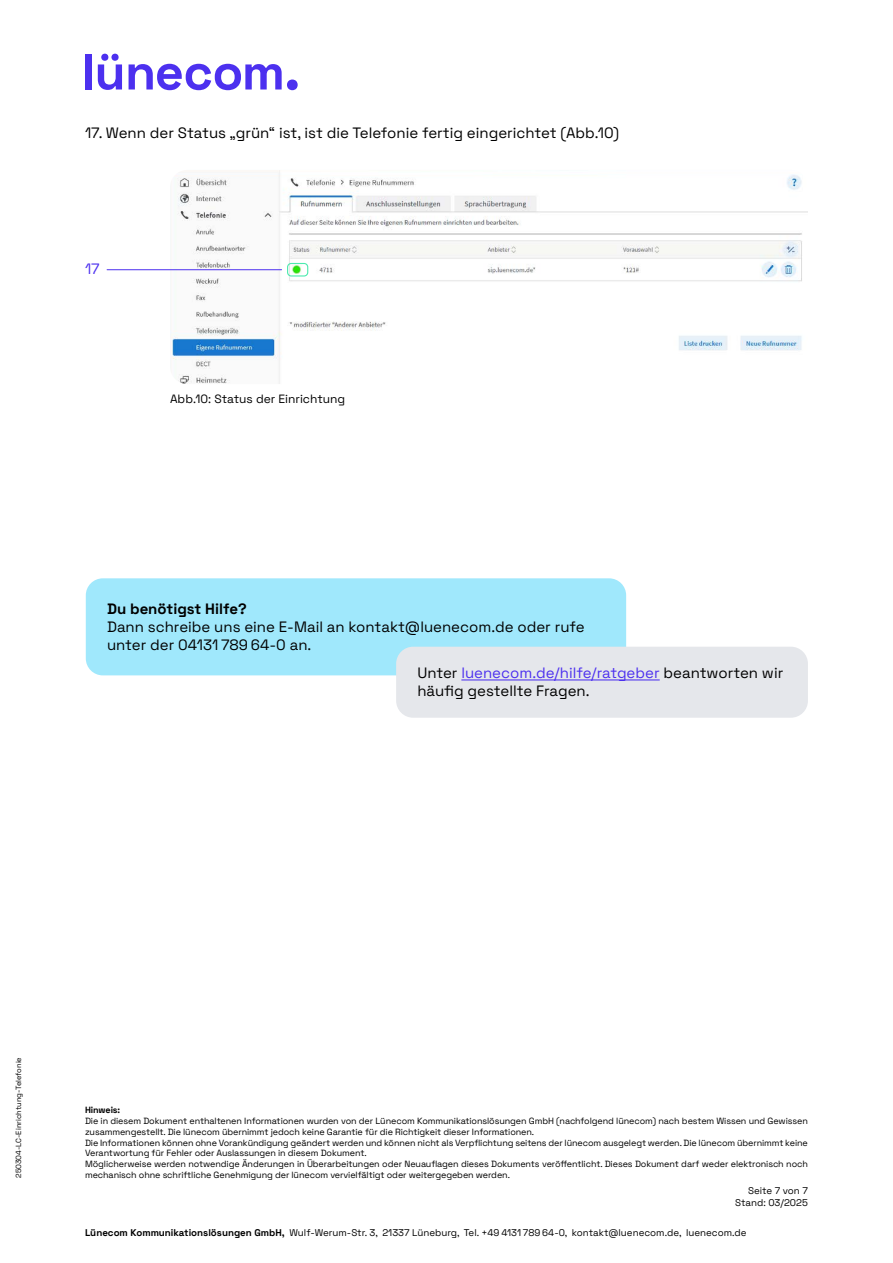
<style>
.page{position:relative;width:893px;height:1263px;background:#fff}
.page>*{position:absolute;margin:0;border:0;box-sizing:border-box;transform-origin:0 0}
.t1{font:15px/18px "Space Grotesk NFHVF";color:#000}
.t2{font:15px "Space Grotesk NFHVF";color:#4c30ef}
.t3{font:12px "Space Grotesk NFHVF";color:#000}
.t4{font:9.75px/11.7px "Space Grotesk NFHVF";color:#000;text-align:right}
.t5{font:9px/10.8px "Space Grotesk NFHVF";letter-spacing:-.01em;color:#000}
.t6{font:7.5px "Space Grotesk NFHVF";color:#000}
.s1{color:#4c30ef}
</style>
<div class="page">
<div style="left:85px;top:54px;width:6px;height:35px;background:#4c30ef"></div>
<svg style="left:98px;top:64px;width:24px;height:26px"></svg>
<div style="left:101px;top:54px;width:7px;height:7px;background:#4c30ef;border-radius:50%"></div>
<div style="left:111px;top:54px;width:8px;height:7px;background:#4c30ef;border-radius:50%"></div>
<svg style="left:129px;top:64px;width:169px;height:26px"></svg>
<div style="left:86px;top:578px;width:540px;height:97px;background:#a0e8fc;border-radius:17px"></div>
<div style="left:396px;top:647px;width:412px;height:71px;background:#e5e7eb;border-radius:17px"></div>
<hr style="left:461px;top:679px;width:199px;height:1px;background:#4c30ef">
<img style="left:170px;top:170px;width:638px;height:214px">
<div style="left:287px;top:263px;width:21px;height:14px;border:1px solid #4ceaae;border-radius:4px"></div>
<hr style="left:107px;top:269px;width:175px;height:1px;background:#4c30ef">
<h1 class="t1" style="left:85px;top:123px;width:536px">17. Wenn der Status „grün“ ist, ist die Telefonie fertig eingerichtet (Abb.10)</h1>
<h1 class="t2" style="left:85px;top:258px;width:16px">17</h1>
<h2 class="t3" style="left:170px;top:390px;width:177px">Abb.10: Status der Einrichtung</h2>
<h1 class="t1" style="left:107px;top:599px;width:479px">Du benötigst Hilfe?<br>Dann schreibe uns eine E-Mail an kontakt@luenecom.de oder rufe unter der 04131 789 64-0 an.</h1>
<h1 class="t1" style="left:417px;top:663px;width:367px">Unter <span class="s1">luenecom.de/hilfe/ratgeber</span> beantworten wir häufig gestellte Fragen.</h1>
<p class="t6" style="left:13px;top:1178px;width:122px;rotate:-90deg">250304-LC-Einrichtung-Telefonie</p>
<p class="t5" style="left:85px;top:1104px;width:724px">Hinweis:<br>Die in diesem Dokument enthaltenen Informationen wurden von der Lünecom Kommunikationslösungen GmbH (nachfolgend lünecom) nach bestem Wissen und Gewissen zusammengestellt. Die lünecom übernimmt jedoch keine Garantie für die Richtigkeit dieser Informationen.<br>Die Informationen können ohne Vorankündigung geändert werden und können nicht als Verpflichtung seitens der lünecom ausgelegt werden. Die lünecom übernimmt keine Verantwortung für Fehler oder Auslassungen in diesem Dokument.<br>Möglicherweise werden notwendige Änderungen in Überarbeitungen oder Neuauflagen dieses Dokuments veröffentlicht. Dieses Dokument darf weder elektronisch noch mechanisch ohne schriftliche Genehmigung der lünecom vervielfältigt oder weitergegeben werden.</p>
<p class="t4" style="left:735px;top:1185px;width:74px">Seite 7 von 7<br>Stand: 03/2025</p>
<p class="t4" style="left:85px;top:1226px;width:663px">Lünecom Kommunikationslösungen GmbH, Wulf-Werum-Str. 3, 21337 Lüneburg, Tel. +49 4131 789 64-0, kontakt@luenecom.de, luenecom.de</p>
</div>
